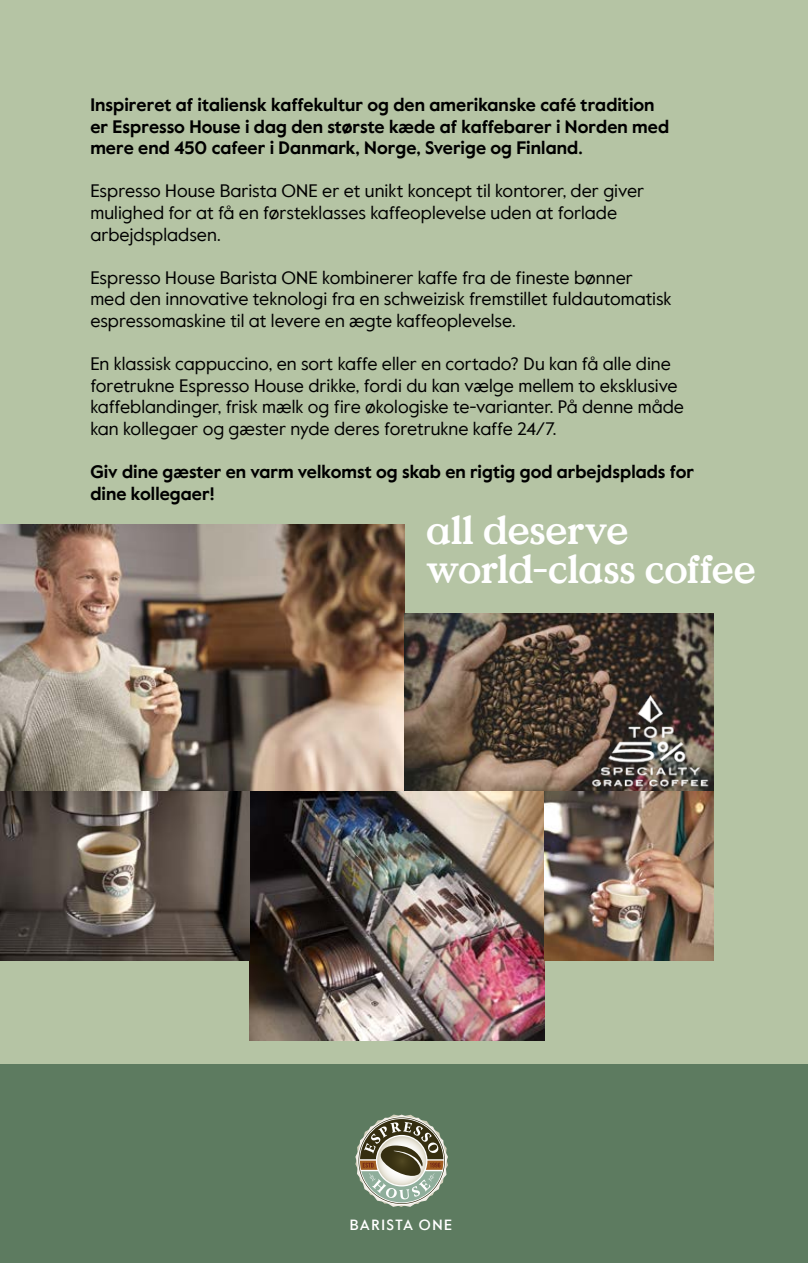
<style>
.page{position:relative;width:808px;height:1263px;background:#b5c4a4}
.page>*{position:absolute;margin:0;border:0;box-sizing:border-box;transform-origin:0 0}
.t1{font:39px/39px "Value Serif EH Bold";letter-spacing:-.005em;color:#fff}
.t2{font:18px/21.6px "Value EH Regular";color:#000}
.t3{font:18px/21.6px "Value EH Bold";letter-spacing:.005em;color:#000}
.t4{font:14.7px "Value EH Medium";letter-spacing:.1em;color:#fff}
</style>
<div class="page">
<div style="left:0;top:1064px;width:808px;height:199px;background:#5d7b60"></div>
<img style="left:0;top:524px;width:404px;height:267px">
<img style="left:404px;top:613px;width:309px;height:178px">
<img style="left:249px;top:791px;width:295px;height:249px">
<img style="left:0;top:791px;width:249px;height:169px">
<img style="left:544px;top:791px;width:169px;height:169px">
<svg style="left:355px;top:1114px;width:93px;height:93px"></svg>
<img style="left:590px;top:691px;width:121px;height:99px">
<p class="t3" style="left:90px;top:94px;width:580px">Inspireret af italiensk kaffekultur og den amerikanske café tradition er Espresso House i dag den største kæde af kaffebarer i Norden med mere end 450 cafeer i Danmark, Norge, Sverige og Finland.</p>
<p class="t2" style="left:90px;top:180px;width:555px">Espresso House Barista ONE er et unikt koncept til kontorer, der giver mulighed for at få en førsteklasses kaffeoplevelse uden at forlade arbejdspladsen.</p>
<p class="t2" style="left:90px;top:266px;width:583px">Espresso House Barista ONE kombinerer kaffe fra de fineste bønner med den innovative teknologi fra en schweizisk fremstillet fuldautomatisk espressomaskine til at levere en ægte kaffeoplevelse.</p>
<p class="t2" style="left:90px;top:353px;width:595px">En klassisk cappuccino, en sort kaffe eller en cortado? Du kan få alle dine foretrukne Espresso House drikke, fordi du kan vælge mellem to eksklusive kaffeblandinger, frisk mælk og fire økologiske te-varianter. På denne måde kan kollegaer og gæster nyde deres foretrukne kaffe 24/7.</p>
<p class="t3" style="left:90px;top:461px;width:605px">Giv dine gæster en varm velkomst og skab en rigtig god arbejdsplads for dine kollegaer!</p>
<h1 class="t1" style="left:426px;top:509px;width:331px">all deserve world-class coffee</h1>
<p class="t4" style="left:350px;top:1214px;width:103px">BARISTA ONE</p>
</div>
